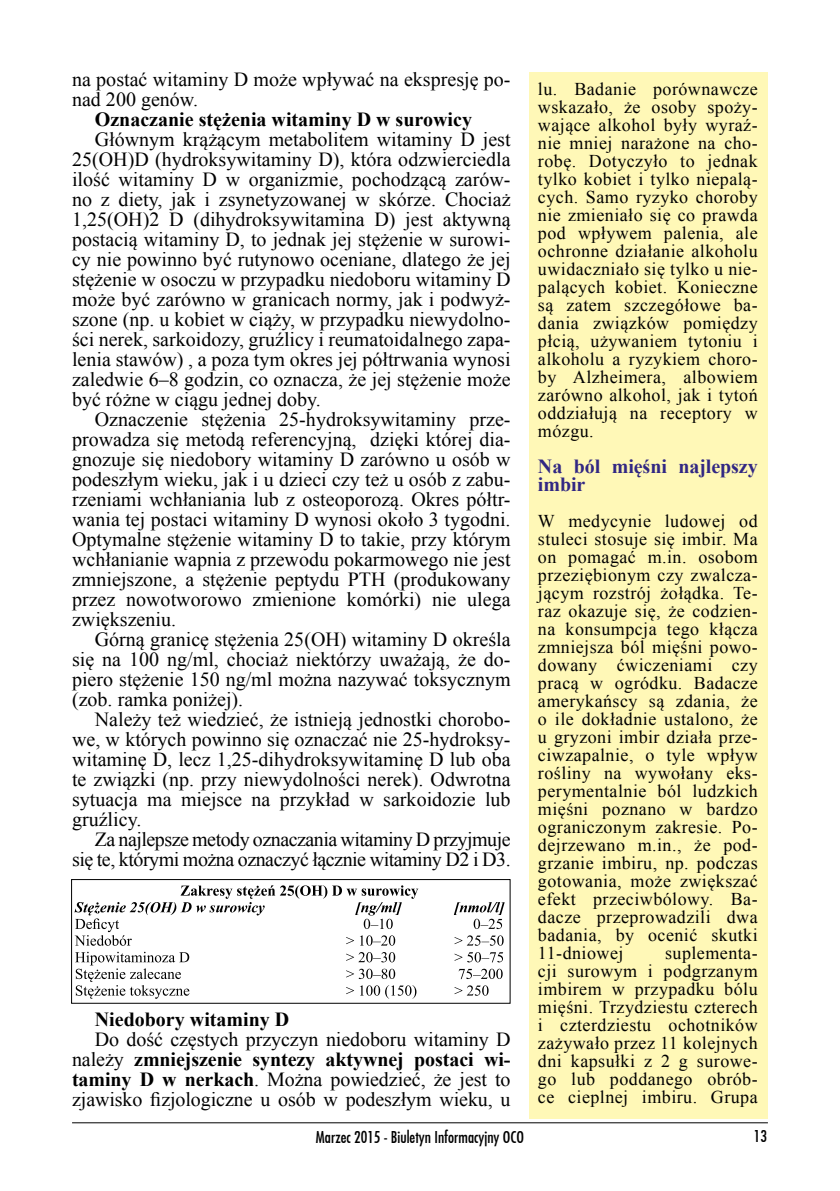
<style>
.page{position:relative;width:840px;height:1191px;background:#fff}
.page>*{position:absolute;margin:0;border:0;box-sizing:border-box;transform-origin:0 0}
.t1{font:20px/20px "Times New Roman";color:#000;text-align:justify}
.t2{font:20px/20px "Times New Roman";letter-spacing:-.025em;color:#000;text-align:right}
.t3{font:700 20px "Times New Roman";color:#000}
.t4{font:700 20px/18px "Times New Roman";letter-spacing:-.005em;color:#312783}
.t5{font:18px/18px "Times New Roman";letter-spacing:.025em;color:#000;text-align:justify}
.t6{font:16px "Fujiyama";color:#000}
.s1{font-weight:700}
</style>
<div class="page">
<hr style="left:72px;top:1122px;width:695px;height:1px;background:#000">
<div style="left:529px;top:72px;width:238px;height:1047px;background:#fff8b7"></div>
<svg style="left:74px;top:885px;width:430px;height:113px"></svg>
<div style="left:71px;top:879px;width:439px;height:124px;border:1px solid #000"></div>
<p class="t1" style="left:72px;top:69px;width:440px">na postać witaminy D może wpływać na ekspresję po&shy;nad 200 genów.</p>
<p class="t3" style="left:95px;top:105px;width:378px">Oznaczanie stężenia witaminy D w surowicy</p>
<p class="t1" style="left:72px;top:129px;width:440px;text-indent:23px">Głównym krążącym metabolitem witaminy D jest 25(OH)D (hydroksywitaminy D), która odzwierciedla ilość witaminy D w organizmie, pochodzącą zarów&shy;no z diety, jak i zsynetyzowanej w skórze. Chociaż 1,25(OH)2 D (dihydroksywitamina D) jest aktywną postacią witaminy D, to jednak jej stężenie w surowi&shy;cy nie powinno być rutynowo oceniane, dlatego że jej stężenie w osoczu w przypadku niedoboru witaminy D może być zarówno w granicach normy, jak i podwyż&shy;szone (np. u kobiet w ciąży, w przypadku niewydolno&shy;ści nerek, sarkoidozy, gruźlicy i reumatoidalnego zapa&shy;lenia stawów) , a poza tym okres jej półtrwania wynosi zaledwie 6–8 godzin, co oznacza, że jej stężenie może być różne w ciągu jednej doby.</p>
<p class="t1" style="left:72px;top:409px;width:440px;text-indent:23px">Oznaczenie stężenia 25-hydroksywitaminy prze&shy;prowadza się metodą referencyjną, dzięki której dia&shy;gnozuje się niedobory witaminy D zarówno u osób w podeszłym wieku, jak i u dzieci czy też u osób z zabu&shy;rzeniami wchłaniania lub z osteoporozą. Okres półtr&shy;wania tej postaci witaminy D wynosi około 3 tygodni.<br>Optymalne stężenie witaminy D to takie, przy którym wchłanianie wapnia z przewodu pokarmowego nie jest zmniejszone, a stężenie peptydu PTH (produkowany przez nowotworowo zmienione komórki) nie ulega zwiększeniu.</p>
<p class="t1" style="left:72px;top:629px;width:440px;text-indent:23px">Górną granicę stężenia 25(OH) witaminy D określa się na 100 ng/ml, chociaż niektórzy uważają, że do&shy;piero stężenie 150 ng/ml można nazywać toksycznym (zob. ramka poniżej).</p>
<p class="t1" style="left:72px;top:709px;width:440px;text-indent:23px">Należy też wiedzieć, że istnieją jednostki chorobo&shy;we, w których powinno się oznaczać nie 25-hydroksy&shy;witaminę D, lecz 1,25-dihydroksywitaminę D lub oba te związki (np. przy niewydolności nerek). Odwrotna sytuacja ma miejsce na przykład w sarkoidozie lub gruźlicy.</p>
<p class="t2" style="left:72px;top:829px;width:440px">Za najlepsze metody oznaczania witaminy D przyjmuje się te, którymi można oznaczyć łącznie witaminy D2 i D3.</p>
<p class="t3" style="left:95px;top:1005px;width:196px">Niedobory witaminy D</p>
<p class="t1" style="left:72px;top:1029px;width:440px;text-indent:23px">Do dość częstych przyczyn niedoboru witaminy D należy <span class="s1">zmniejszenie syntezy aktywnej postaci wi&shy;taminy D w nerkach</span>. Można powiedzieć, że jest to zjawisko fizjologiczne u osób w podeszłym wieku, u</p>
<p class="t5" style="left:537px;top:79px;width:221px">lu. Badanie porównawcze wskazało, że osoby spoży&shy;wające alkohol były wyraź&shy;nie mniej narażone na cho&shy;robę. Dotyczyło to jednak tylko kobiet i tylko niepalą&shy;cych. Samo ryzyko choroby nie zmieniało się co prawda pod wpływem palenia, ale ochronne działanie alkoholu uwidaczniało się tylko u nie&shy;palących kobiet. Konieczne są zatem szczegółowe ba&shy;dania związków pomiędzy płcią, używaniem tytoniu i alkoholu a ryzykiem choro&shy;by Alzheimera, albowiem zarówno alkohol, jak i tytoń oddziałują na receptory w mózgu.</p>
<p class="t4" style="left:537px;top:456px;width:221px">Na ból mięśni najlepszy imbir</p>
<p class="t5" style="left:537px;top:511px;width:221px">W medycynie ludowej od stuleci stosuje się imbir. Ma on pomagać m.in. osobom przeziębionym czy zwalcza&shy;jącym rozstrój żołądka. Te&shy;raz okazuje się, że codzien&shy;na konsumpcja tego kłącza zmniejsza ból mięśni powo&shy;dowany ćwiczeniami czy pracą w ogródku. Badacze amerykańscy są zdania, że o ile dokładnie ustalono, że u gryzoni imbir działa prze&shy;ciwzapalnie, o tyle wpływ rośliny na wywołany eks&shy;perymentalnie ból ludzkich mięśni poznano w bardzo ograniczonym zakresie. Po&shy;dejrzewano m.in., że pod&shy;grzanie imbiru, np. podczas gotowania, może zwiększać efekt przeciwbólowy. Ba&shy;dacze przeprowadzili dwa badania, by ocenić skutki 11-dniowej</p>
<p class="t5" style="left:537px;top:943px;width:221px;text-indent:127px">suplementa&shy;cji surowym i podgrzanym imbirem w przypadku bólu mięśni. Trzydziestu czterech i czterdziestu ochotników zażywało przez 11 kolejnych dni kapsułki z 2 g surowe&shy;go lub poddanego obrób&shy;ce cieplnej imbiru. Grupa</p>
<p class="t6" style="left:316px;top:1126px;width:209px">Marzec 2015 - Biuletyn Informacyjny OCO</p>
<p class="t6" style="left:753px;top:1125px;width:15px">13</p>
</div>
